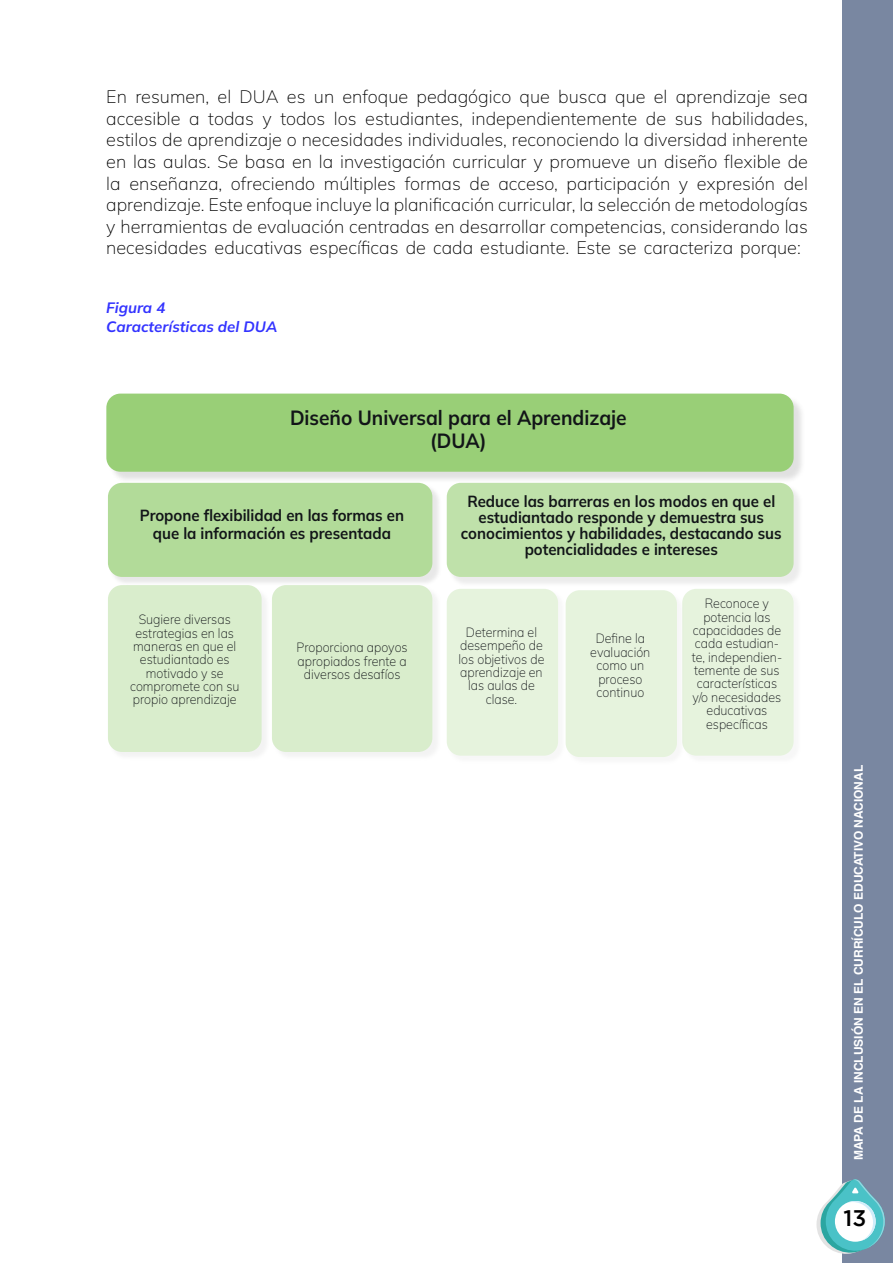
<style>
.page{position:relative;width:893px;height:1263px;background:#fff}
.page>*{position:absolute;margin:0;border:0;box-sizing:border-box;transform-origin:0 0}
.t1{font:500 22.5px "Gotham";color:#000}
.t2{font:700 20.55px/22.4px "Mulish";color:#121518;text-align:center;scale:.93 1}
.t3{font:18px/21.6px "Mulish";color:#000;text-align:justify}
.t4{font:700 16.05px/16px "Mulish";color:#121518;text-align:center;scale:.93 1}
.t5{font:italic 200 15px/19.2px "Mulish";color:#33f}
.t6{font:13.35px/13.4px "Mulish";color:#121518;text-align:center;scale:.93 1}
.t7{font:700 12px "Helvetica";color:#fff}
</style>
<div class="page">
<div style="left:842px;top:0;width:51px;height:1263px;background:#7987a1"></div>
<svg style="left:816px;top:1179px;width:69px;height:75px"></svg>
<div style="left:106px;top:394px;width:688px;height:78px;background:#99cf77;border-radius:14px"></div>
<img style="left:108px;top:483px;width:331px;height:100px">
<div style="left:108px;top:483px;width:324px;height:94px;background:#b2db99;border-radius:14px"></div>
<img style="left:108px;top:585px;width:328px;height:170px">
<div style="left:108px;top:585px;width:154px;height:167px;background:#d9edcc;border-radius:14px"></div>
<div style="left:447px;top:483px;width:347px;height:94px;background:#bfe1aa;border-radius:14px"></div>
<div style="left:272px;top:585px;width:160px;height:167px;background:#d9edcc;border-radius:14px"></div>
<img style="left:447px;top:589px;width:230px;height:168px">
<div style="left:447px;top:589px;width:111px;height:167px;background:#e6f3dd;border-radius:14px"></div>
<div style="left:566px;top:590px;width:111px;height:167px;background:#e6f3dd;border-radius:14px"></div>
<div style="left:682px;top:589px;width:112px;height:167px;background:#e6f3dd;border-radius:14px"></div>
<p class="t3" style="left:106px;top:85px;width:703px">En resumen, el DUA es un enfoque pedagógico que busca que el aprendizaje sea accesible a todas y todos los estudiantes, independientemente de sus habilidades, estilos de aprendizaje o necesidades individuales, reconociendo la diversidad inherente en las aulas. Se basa en la investigación curricular y promueve un diseño flexible de la enseñanza, ofreciendo múltiples formas de acceso, participación y expresión del aprendizaje. Este enfoque incluye la planificación curricular, la selección de metodologías y herramientas de evaluación centradas en desarrollar competencias, considerando las necesidades educativas específicas de cada estudiante. Este se caracteriza porque:</p>
<p class="t5" style="left:106px;top:297px;width:172px">Figura 4<br>Características del DUA</p>
<p class="t2" style="left:290px;top:406px;width:364px">Diseño Universal para el Aprendizaje (DUA)</p>
<p class="t4" style="left:140px;top:506px;width:286px;line-height:17.9px">Propone flexibilidad en las formas en que la información es presentada</p>
<p class="t6" style="left:130px;top:612px;width:119px">Sugiere diversas estrategias en las maneras en que el estudiantado es motivado y se compromete con su propio aprendizaje</p>
<p class="t6" style="left:297px;top:640px;width:121px">Proporciona apoyos apropiados frente a diversos desafíos</p>
<p class="t4" style="left:461px;top:493px;width:346px">Reduce las barreras en los modos en que el estudiantado responde y demuestra sus conocimientos y habilidades, destacando sus potencialidades e intereses</p>
<p class="t6" style="left:459px;top:625px;width:94px">Determina el desempeño de los objetivos de aprendizaje en las aulas de clase.</p>
<p class="t6" style="left:590px;top:632px;width:66px">Define la evaluación como un proceso continuo</p>
<p class="t6" style="left:692px;top:596px;width:99px">Reconoce y potencia las capacidades de cada estudian&shy;te, independien&shy;temente de sus características y/o necesidades educativas específicas</p>
<p class="t7" style="left:851px;top:1160px;width:397px;rotate:-90deg">MAPA DE LA INCLUSIÓN EN EL CURRÍCULO EDUCATIVO NACIONAL</p>
<p class="t1" style="left:844px;top:1205px;width:24px">13</p>
</div>
